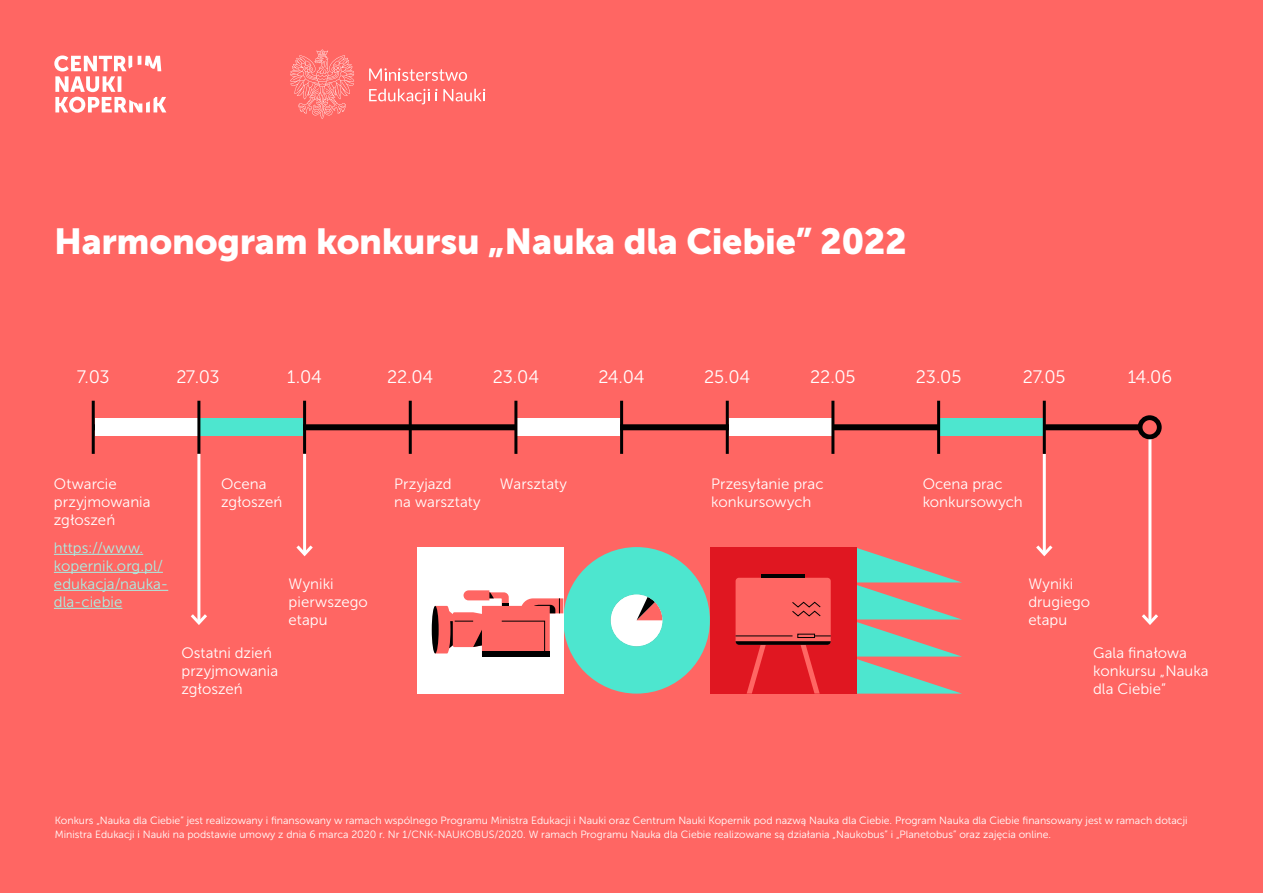
<style>
.page{position:relative;width:1263px;height:893px;background:#ff6663}
.page>*{position:absolute;margin:0;border:0;box-sizing:border-box;transform-origin:0 0}
.t1{font:36px "Museo Sans 900";letter-spacing:-.01em;color:#fff}
.t2{font:18px "Museo Sans 300";letter-spacing:-.01em;color:#fff}
.t3{font:15px/18px "Museo Sans 300";letter-spacing:.005em;color:#fff}
.t4{font:15px/18px "Museo Sans 300";letter-spacing:.005em;color:#a6f2e7}
.t5{font:10.5px/14.2px "Museo Sans 300";color:#fff}
</style>
<div class="page">
<svg style="left:290px;top:49px;width:64px;height:70px"></svg>
<svg style="left:369px;top:68px;width:98px;height:13px"></svg>
<svg style="left:369px;top:89px;width:68px;height:15px"></svg>
<svg style="left:443px;top:89px;width:42px;height:12px"></svg>
<svg style="left:54px;top:55px;width:112px;height:58px"></svg>
<hr style="left:1148px;top:436px;width:3px;height:187px;background:#fff">
<svg style="left:1142px;top:611px;width:16px;height:14px"></svg>
<hr style="left:1043px;top:454px;width:3px;height:100px;background:#fff">
<svg style="left:1036px;top:542px;width:17px;height:15px"></svg>
<div style="left:93px;top:424px;width:1047px;height:6px;background:#000"></div>
<div style="left:1138px;top:415px;width:24px;height:24px;border:5px solid #000;border-radius:50%"></div>
<div style="left:95px;top:418px;width:102px;height:18px;background:#fff"></div>
<div style="left:200px;top:418px;width:103px;height:18px;background:#4de6cf"></div>
<div style="left:517px;top:418px;width:103px;height:18px;background:#fff"></div>
<div style="left:729px;top:418px;width:102px;height:18px;background:#fff"></div>
<div style="left:940px;top:418px;width:103px;height:18px;background:#4de6cf"></div>
<hr style="left:303px;top:401px;width:3px;height:53px;background:#000">
<hr style="left:409px;top:401px;width:3px;height:53px;background:#000">
<hr style="left:620px;top:401px;width:3px;height:53px;background:#000">
<hr style="left:726px;top:401px;width:3px;height:53px;background:#000">
<hr style="left:937px;top:401px;width:3px;height:53px;background:#000">
<hr style="left:1043px;top:401px;width:3px;height:53px;background:#000">
<hr style="left:92px;top:401px;width:3px;height:53px;background:#000">
<hr style="left:197px;top:401px;width:3px;height:53px;background:#000">
<hr style="left:831px;top:401px;width:3px;height:53px;background:#000">
<hr style="left:514px;top:401px;width:3px;height:53px;background:#000">
<hr style="left:197px;top:454px;width:3px;height:169px;background:#fff">
<svg style="left:190px;top:611px;width:17px;height:14px"></svg>
<hr style="left:303px;top:454px;width:3px;height:100px;background:#fff">
<svg style="left:296px;top:542px;width:17px;height:15px"></svg>
<hr style="left:54px;top:554px;width:89px;height:1px;background:#a6f2e7">
<hr style="left:54px;top:572px;width:109px;height:1px;background:#a6f2e7">
<hr style="left:54px;top:590px;width:114px;height:1px;background:#a6f2e7">
<hr style="left:54px;top:608px;width:68px;height:1px;background:#a6f2e7">
<svg style="left:856px;top:548px;width:106px;height:146px"></svg>
<div style="left:417px;top:547px;width:146px;height:147px;background:#fff"></div>
<div style="left:432px;top:606px;width:7px;height:47px;background:#000;border-radius:50%"></div>
<svg style="left:435px;top:547px;width:275px;height:147px"></svg>
<div style="left:710px;top:547px;width:146px;height:147px;background:#e01721"></div>
<div style="left:735px;top:578px;width:96px;height:67px;background:#ff6663;border-radius:3px"></div>
<hr style="left:761px;top:574px;width:44px;height:4px;background:#000">
<svg style="left:735px;top:601px;width:96px;height:93px"></svg>
<h1 class="t1" style="left:54px;top:221px;width:854px">Harmonogram konkursu „Nauka dla Ciebie” 2022</h1>
<h2 class="t2" style="left:77px;top:367px;width:34px">7.03</h2>
<h2 class="t2" style="left:176px;top:367px;width:45px">27.03</h2>
<h2 class="t2" style="left:287px;top:367px;width:36px">1.04</h2>
<h2 class="t2" style="left:387px;top:367px;width:48px">22.04</h2>
<h2 class="t2" style="left:493px;top:367px;width:48px">23.04</h2>
<h2 class="t2" style="left:599px;top:367px;width:48px">24.04</h2>
<h2 class="t2" style="left:704px;top:367px;width:48px">25.04</h2>
<h2 class="t2" style="left:810px;top:367px;width:47px">22.05</h2>
<h2 class="t2" style="left:916px;top:367px;width:47px">23.05</h2>
<h2 class="t2" style="left:1023px;top:367px;width:44px">27.05</h2>
<h2 class="t2" style="left:1128px;top:367px;width:46px">14.06</h2>
<h3 class="t3" style="left:54px;top:475px;width:98px">Otwarcie przyjmowania zgłoszeń</h3>
<h3 class="t4" style="left:54px;top:539px;width:116px">https://www. kopernik.org.pl/ edukacja/nauka&shy;dla-ciebie</h3>
<h3 class="t3" style="left:221px;top:475px;width:63px">Ocena zgłoszeń</h3>
<h3 class="t3" style="left:181px;top:643px;width:98px">Ostatni dzień przyjmowania zgłoszeń</h3>
<h3 class="t3" style="left:289px;top:575px;width:81px">Wyniki pierwszego etapu</h3>
<h3 class="t3" style="left:394px;top:475px;width:88px">Przyjazd<br>na warsztaty</h3>
<h3 class="t3" style="left:500px;top:475px;width:68px">Warsztaty</h3>
<h3 class="t3" style="left:711px;top:475px;width:114px">Przesyłanie prac konkursowych</h3>
<h3 class="t3" style="left:923px;top:475px;width:102px">Ocena prac konkursowych</h3>
<h3 class="t3" style="left:1028px;top:575px;width:63px">Wyniki drugiego etapu</h3>
<h3 class="t3" style="left:1093px;top:643px;width:117px">Gala finałowa konkursu „Nauka dla Ciebie”</h3>
<p class="t5" style="left:55px;top:813px;width:1134px">Konkurs „Nauka dla Ciebie” jest realizowany i finansowany w ramach wspólnego Programu Ministra Edukacji i Nauki oraz Centrum Nauki Kopernik pod nazwą Nauka dla Ciebie. Program Nauka dla Ciebie finansowany jest w ramach dotacji<br>Ministra Edukacji i Nauki na podstawie umowy z dnia 6 marca 2020 r. Nr 1/CNK-NAUKOBUS/2020. W ramach Programu Nauka dla Ciebie realizowane są działania „Naukobus” i „Planetobus” oraz zajęcia online.</p>
</div>
